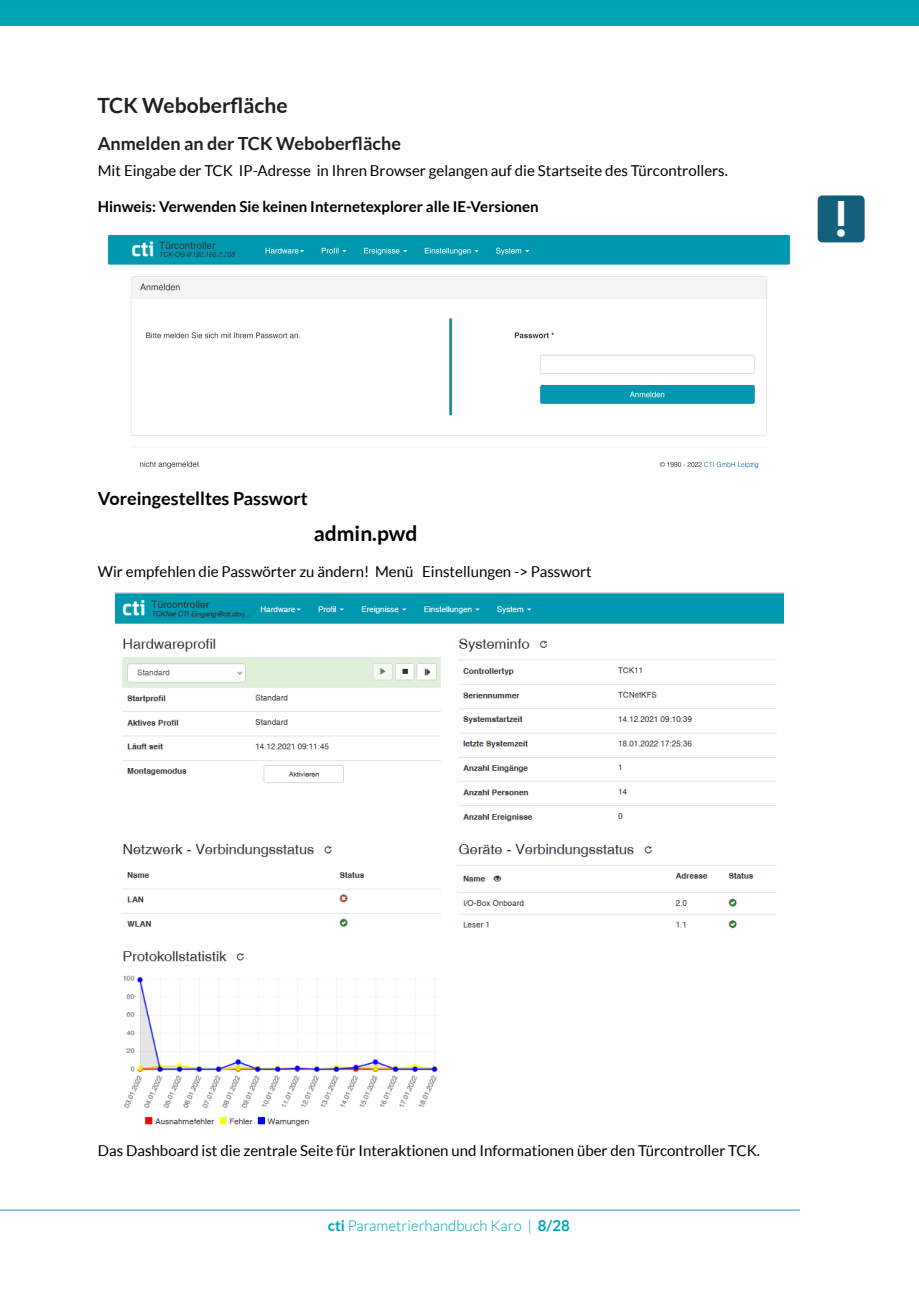
<style>
.page{position:relative;width:919px;height:1289px;background:#fff}
.page>*{position:absolute;margin:0;border:0;box-sizing:border-box;transform-origin:0 0}
.t1{font:700 48.75px "Lato";color:#fff}
.t2{font:700 21px "Lato";color:#231f20}
.t3{font:700 21px "Lato";color:#000002}
.t4{font:700 18px "Lato";color:#231f20}
.t5{font:700 18px "Lato";color:#000002}
.t6{font:15px "Lato";color:#000002}
.t7{font:700 15px "Lato";color:#000002}
.t8{font:300 15px "Lato";color:#00a6b6}
.s1{font-weight:700}
</style>
<div class="page">
<div style="left:0;top:0;width:918px;height:26px;background:#00a6b6"></div>
<hr style="left:0;top:1209px;width:799px;height:1px;background:#00a6b6">
<img style="left:115px;top:592px;width:668px;height:534px">
<img style="left:108px;top:235px;width:682px;height:234px">
<div style="left:817px;top:195px;width:47px;height:47px;background:#12607b;border-radius:5px"></div>
<h2 class="t2" style="left:98px;top:96px;width:192px">TCK Weboberfläche</h2>
<p class="t4" style="left:98px;top:135px;width:305px">Anmelden an der TCK Weboberfläche</p>
<p class="t6" style="left:98px;top:164px;width:631px">Mit Eingabe der TCK IP-Adresse in Ihren Browser gelangen auf die Startseite des Türcontrollers.</p>
<p class="t7" style="left:98px;top:200px;width:442px">Hinweis: Verwenden Sie keinen Internetexplorer alle IE-Versionen</p>
<p class="t5" style="left:98px;top:490px;width:211px">Voreingestelltes Passwort</p>
<h2 class="t3" style="left:314px;top:524px;width:105px">admin.pwd</h2>
<p class="t6" style="left:98px;top:565px;width:495px">Wir empfehlen die Passwörter zu ändern! Menü Einstellungen -&gt; Passwort</p>
<h1 class="t1" style="left:847px;top:240px;width:15px;rotate:-180deg">i</h1>
<p class="t6" style="left:98px;top:1143px;width:663px">Das Dashboard ist die zentrale Seite für Interaktionen und Informationen über den Türcontroller TCK.</p>
<p class="t8" style="left:328px;top:1219px;width:243px"><span class="s1">cti</span> Parametrierhandbuch Karo | <span class="s1">8/28</span></p>
</div>
